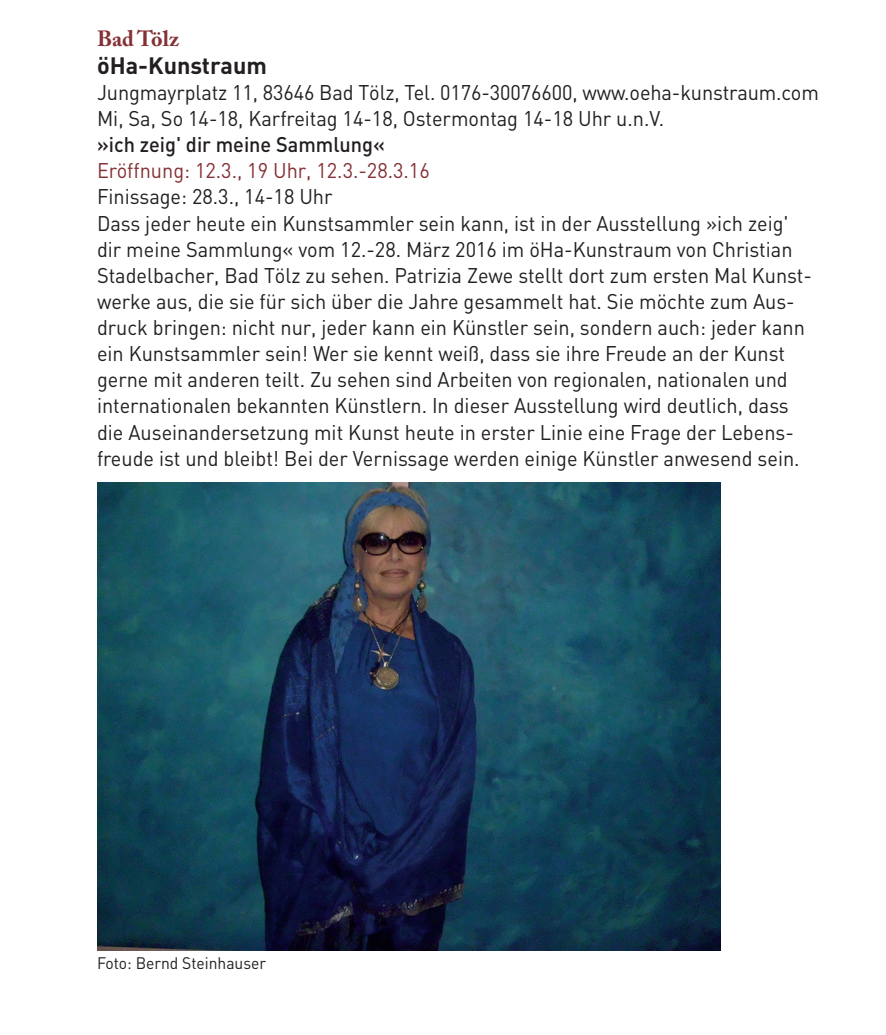
<style>
.page{position:relative;width:886px;height:1035px;background:#fff}
.page>*{position:absolute;margin:0;border:0;box-sizing:border-box;transform-origin:0 0}
.t1{font:700 23.4px "DIN";color:#231f20}
.t2{font:700 21.9px "Adobe Caslon Pro";color:#843034}
.t3{font:21px/26.1px "DIN";color:#231f20;scale:.95 1}
.t4{font:21px "DIN";color:#843034;scale:.95 1}
.t5{font:500 21px "DIN";color:#231f20;scale:.95 1}
.t6{font:16.5px "DIN";color:#231f20;scale:.95 1}
</style>
<div class="page">
<img style="left:97px;top:482px;width:623px;height:468px">
<p class="t2" style="left:97px;top:26px;width:84px">Bad Tölz</p>
<p class="t1" style="left:97px;top:57px;width:171px">öHa-Kunstraum</p>
<p class="t3" style="left:97px;top:82px;width:761px">Jungmayrplatz 11, 83646 Bad Tölz, Tel. 0176-30076600, www.oeha-kunstraum.com<br>Mi, Sa, So 14-18, Karfreitag 14-18, Ostermontag 14-18 Uhr u.n.V.</p>
<p class="t5" style="left:97px;top:137px;width:305px">»ich zeig' dir meine Sammlung«</p>
<p class="t4" style="left:97px;top:163px;width:352px">Eröffnung: 12.3., 19 Uhr, 12.3.-28.3.16</p>
<p class="t3" style="left:97px;top:186px;width:754px">Finissage: 28.3., 14-18 Uhr<br>Dass jeder heute ein Kunstsammler sein kann, ist in der Ausstellung »ich zeig' dir meine Sammlung« vom 12.-28. März 2016 im öHa-Kunstraum von Christian Stadelbacher, Bad Tölz zu sehen. Patrizia Zewe stellt dort zum ersten Mal Kunst&shy;werke aus, die sie für sich über die Jahre gesammelt hat. Sie möchte zum Aus&shy;druck bringen: nicht nur, jeder kann ein Künstler sein, sondern auch: jeder kann ein Kunstsammler sein! Wer sie kennt weiß, dass sie ihre Freude an der Kunst gerne mit anderen teilt. Zu sehen sind Arbeiten von regionalen, nationalen und internationalen bekannten Künstlern. In dieser Ausstellung wird deutlich, dass die Auseinandersetzung mit Kunst heute in erster Linie eine Frage der Lebens&shy;freude ist und bleibt! Bei der Vernissage werden einige Künstler anwesend sein.</p>
<p class="t6" style="left:97px;top:957px;width:179px">Foto: Bernd Steinhauser</p>
</div>
